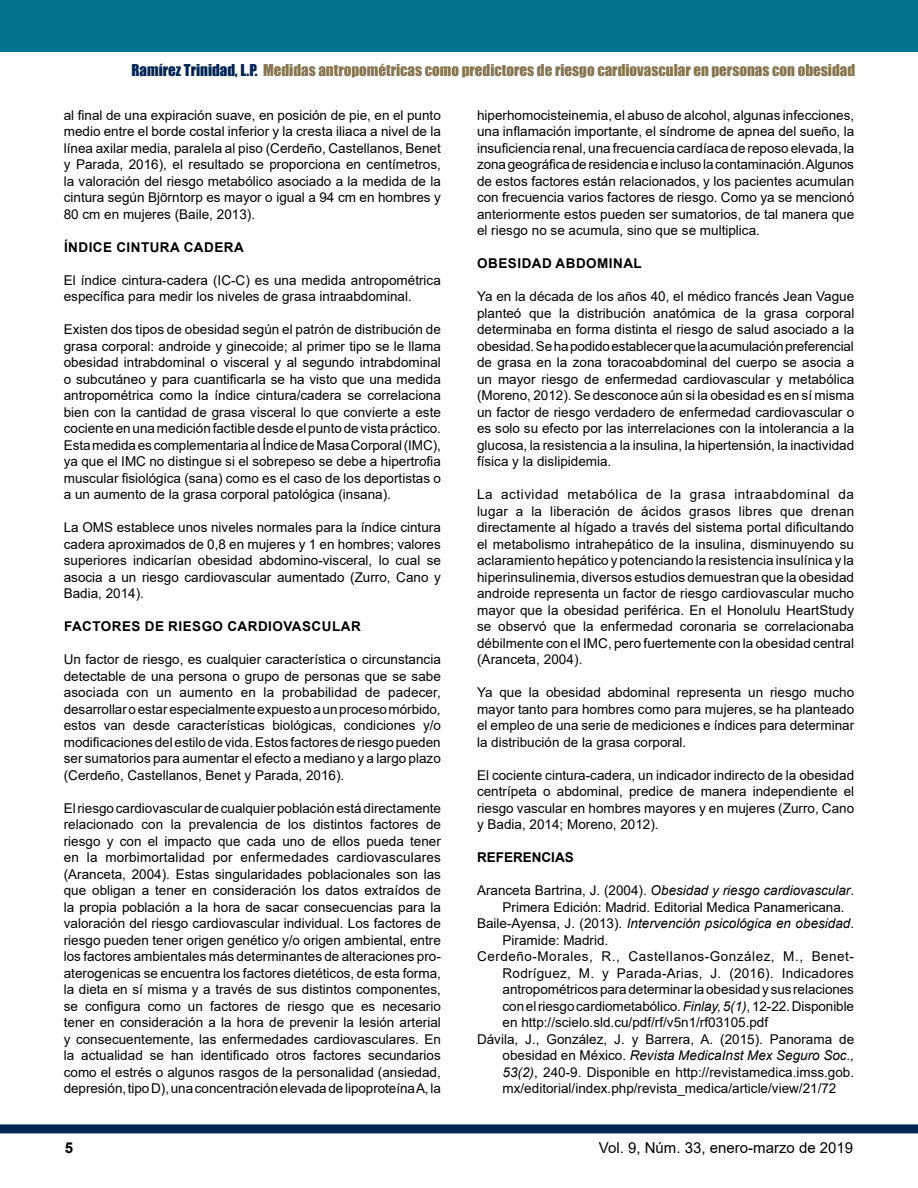
<style>
.page{position:relative;width:918px;height:1188px;background:#fff}
.page>*{position:absolute;margin:0;border:0;box-sizing:border-box;transform-origin:0 0}
.t1{font:15px "Impact";color:#86754f}
.t2{font:15px "Arial";color:#000}
.t3{font:700 15px "Arial";color:#000}
.t4{font:13.5px/16.5px "Arial";color:#000;text-align:justify}
.t5{font:italic 13.5px "Arial";color:#000}
.t6{font:700 13.5px "Arial";color:#000}
.t7{font:13.5px "Arial";letter-spacing:.04em;color:#000}
.t8{font:13.5px "Arial";letter-spacing:.02em;color:#000}
.s1{color:#002453}
.s2{font-style:normal}
.s3{font-style:italic}
</style>
<div class="page">
<div style="left:0;top:1124px;width:918px;height:9px;background:#002453"></div>
<div style="left:0;top:0;width:918px;height:51px;background:#00758d"></div>
<p class="t1" style="left:132px;top:59px;width:725px"><span class="s1">Ramírez Trinidad, L.P.</span> Medidas antropométricas como predictores de riesgo cardiovascular en personas con obesidad</p>
<p class="t4" style="left:64px;top:107px;width:379px">al final de una expiración suave, en posición de pie, en el punto medio entre el borde costal inferior y la cresta iliaca a nivel de la línea axilar media, paralela al piso (Cerdeño, Castellanos, Benet y Parada, 2016), el resultado se proporciona en centímetros, la valoración del riesgo metabólico asociado a la medida de la cintura según Björntorp es mayor o igual a 94 cm en hombres y 80 cm en mujeres (Baile, 2013).</p>
<p class="t6" style="left:64px;top:238px;width:9px">ÍNDICE</p>
<p class="t6" style="left:116px;top:238px;width:10px">CINTURA</p>
<p class="t6" style="left:184px;top:238px;width:11px">CADERA</p>
<p class="t4" style="left:64px;top:272px;width:379px">El índice cintura-cadera (IC-C) es una medida antropométrica específica para medir los niveles de grasa intraabdominal.</p>
<p class="t4" style="left:64px;top:321px;width:379px">Existen dos tipos de obesidad según el patrón de distribución de grasa corporal: androide y ginecoide; al primer tipo se le llama obesidad intrabdominal o visceral y al segundo intrabdominal o subcutáneo y para cuantificarla se ha visto que una medida antropométrica como la índice cintura/cadera se correlaciona bien con la cantidad de grasa visceral lo que convierte a este cociente en una medición factible desde el punto de vista práctico.<br>Esta medida es complementaria al Índice de Masa Corporal (IMC), ya que el IMC no distingue si el sobrepeso se debe a hipertrofia muscular fisiológica (sana) como es el caso de los deportistas o a un aumento de la grasa corporal patológica (insana).</p>
<p class="t4" style="left:64px;top:519px;width:379px">La OMS establece unos niveles normales para la índice cintura cadera aproximados de 0,8 en mujeres y 1 en hombres; valores superiores indicarían obesidad abdomino-visceral, lo cual se asocia a un riesgo cardiovascular aumentado (Zurro, Cano y Badia, 2014).</p>
<p class="t6" style="left:64px;top:617px;width:19px">FACTORES</p>
<p class="t6" style="left:145px;top:617px;width:34px">DE RIESGO</p>
<p class="t6" style="left:227px;top:617px;width:21px">CARDIOVASCULAR</p>
<p class="t4" style="left:64px;top:651px;width:379px">Un factor de riesgo, es cualquier característica o circunstancia detectable de una persona o grupo de personas que se sabe asociada con un aumento en la probabilidad de padecer, desarrollar o estar especialmente expuesto a un proceso mórbido, estos van desde características biológicas, condiciones y/o modificaciones del estilo de vida. Estos factores de riesgo pueden ser sumatorios para aumentar el efecto a mediano y a largo plazo (Cerdeño, Castellanos, Benet y Parada, 2016).</p>
<p class="t4" style="left:64px;top:800px;width:379px">El riesgo cardiovascular de cualquier población está directamente relacionado con la prevalencia de los distintos factores de riesgo y con el impacto que cada uno de ellos pueda tener en la morbimortalidad por enfermedades cardiovasculares (Aranceta, 2004). Estas singularidades poblacionales son las que obligan a tener en consideración los datos extraídos de la propia población a la hora de sacar consecuencias para la valoración del riesgo cardiovascular individual. Los factores de riesgo pueden tener origen genético y/o origen ambiental, entre los factores ambientales más determinantes de alteraciones pro&shy;aterogenicas se encuentra los factores dietéticos, de esta forma, la dieta en sí misma y a través de sus distintos componentes, se configura como un factores de riesgo que es necesario tener en consideración a la hora de prevenir la lesión arterial y consecuentemente, las enfermedades cardiovasculares. En la actualidad se han identificado otros factores secundarios como el estrés o algunos rasgos de la personalidad (ansiedad, depresión, tipo D), una concentración elevada de lipoproteína A, la</p>
<p class="t4" style="left:477px;top:107px;width:379px">hiperhomocisteinemia, el abuso de alcohol, algunas infecciones, una inflamación importante, el síndrome de apnea del sueño, la insuficiencia renal, una frecuencia cardíaca de reposo elevada, la zona geográfica de residencia e incluso la contaminación. Algunos de estos factores están relacionados, y los pacientes acumulan con frecuencia varios factores de riesgo. Como ya se mencionó anteriormente estos pueden ser sumatorios, de tal manera que el riesgo no se acumula, sino que se multiplica.</p>
<p class="t6" style="left:477px;top:254px;width:21px">OBESIDAD</p>
<p class="t6" style="left:556px;top:254px;width:11px">ABDOMINAL</p>
<p class="t4" style="left:477px;top:288px;width:379px">Ya en la década de los años 40, el médico francés Jean Vague planteó que la distribución anatómica de la grasa corporal determinaba en forma distinta el riesgo de salud asociado a la obesidad. Se ha podido establecer que la acumulación preferencial de grasa en la zona toracoabdominal del cuerpo se asocia a un mayor riesgo de enfermedad cardiovascular y metabólica (Moreno, 2012). Se desconoce aún si la obesidad es en sí misma un factor de riesgo verdadero de enfermedad cardiovascular o es solo su efecto por las interrelaciones con la intolerancia a la glucosa, la resistencia a la insulina, la hipertensión, la inactividad física y la dislipidemia.</p>
<p class="t4" style="left:477px;top:486px;width:379px">La actividad metabólica de la grasa intraabdominal da lugar a la liberación de ácidos grasos libres que drenan directamente al hígado a través del sistema portal dificultando el metabolismo intrahepático de la insulina, disminuyendo su aclaramiento hepático y potenciando la resistencia insulínica y la hiperinsulinemia, diversos estudios demuestran que la obesidad androide representa un factor de riesgo cardiovascular mucho mayor que la obesidad periférica. En el Honolulu HeartStudy se observó que la enfermedad coronaria se correlacionaba débilmente con el IMC, pero fuertemente con la obesidad central (Aranceta, 2004).</p>
<p class="t4" style="left:477px;top:684px;width:379px">Ya que la obesidad abdominal representa un riesgo mucho mayor tanto para hombres como para mujeres, se ha planteado el empleo de una serie de mediciones e índices para determinar la distribución de la grasa corporal.</p>
<p class="t4" style="left:477px;top:767px;width:379px">El cociente cintura-cadera, un indicador indirecto de la obesidad centrípeta o abdominal, predice de manera independiente el riesgo vascular en hombres mayores y en mujeres (Zurro, Cano y Badia, 2014; Moreno, 2012).</p>
<p class="t6" style="left:477px;top:848px;width:98px">REFERENCIAS</p>
<p class="t5" style="left:477px;top:882px;width:379px"><span class="s2">Aranceta Bartrina, J. (2004).</span> Obesidad y riesgo cardiovascular<span class="s2">.</span></p>
<p class="t4" style="left:503px;top:899px;width:344px">Primera Edición: Madrid. Editorial Medica Panamericana.</p>
<p class="t5" style="left:477px;top:915px;width:379px"><span class="s2">Baile-Ayensa, J. (2013).</span> Intervención psicológica en obesidad<span class="s2">.</span></p>
<p class="t4" style="left:503px;top:932px;width:107px">Piramide: Madrid.</p>
<p class="t7" style="left:477px;top:947px;width:379px">Cerdeño-Morales, R., Castellanos-González, M., Benet-</p>
<p class="t8" style="left:503px;top:964px;width:353px">Rodríguez, M. y Parada-Arias, J. (2016). Indicadores</p>
<p class="t4" style="left:503px;top:981px;width:353px">antropométricos para determinar la obesidad y sus relaciones</p>
<p class="t4" style="left:503px;top:998px;width:353px">con el riesgo cardiometabólico. <span class="s3">Finlay, 5(1)</span>, 12-22. Disponible</p>
<p class="t4" style="left:503px;top:1014px;width:267px">en http://scielo.sld.cu/pdf/rf/v5n1/rf03105.pdf</p>
<p class="t4" style="left:477px;top:1031px;width:379px">Dávila, J., González, J. y Barrera, A. (2015). Panorama de</p>
<p class="t5" style="left:503px;top:1047px;width:353px"><span class="s2">obesidad en México.</span> Revista MedicaInst Mex Seguro Soc.,</p>
<p class="t4" style="left:503px;top:1064px;width:353px"><span class="s3">53(2)</span>, 240-9. Disponible en http://revistamedica.imss.gob.</p>
<p class="t4" style="left:503px;top:1080px;width:335px">mx/editorial/index.php/revista_medica/article/view/21/72</p>
<p class="t3" style="left:65px;top:1137px;width:10px">5</p>
<p class="t2" style="left:599px;top:1137px;width:256px">Vol. 9, Núm. 33, enero-marzo de 2019</p>
</div>
